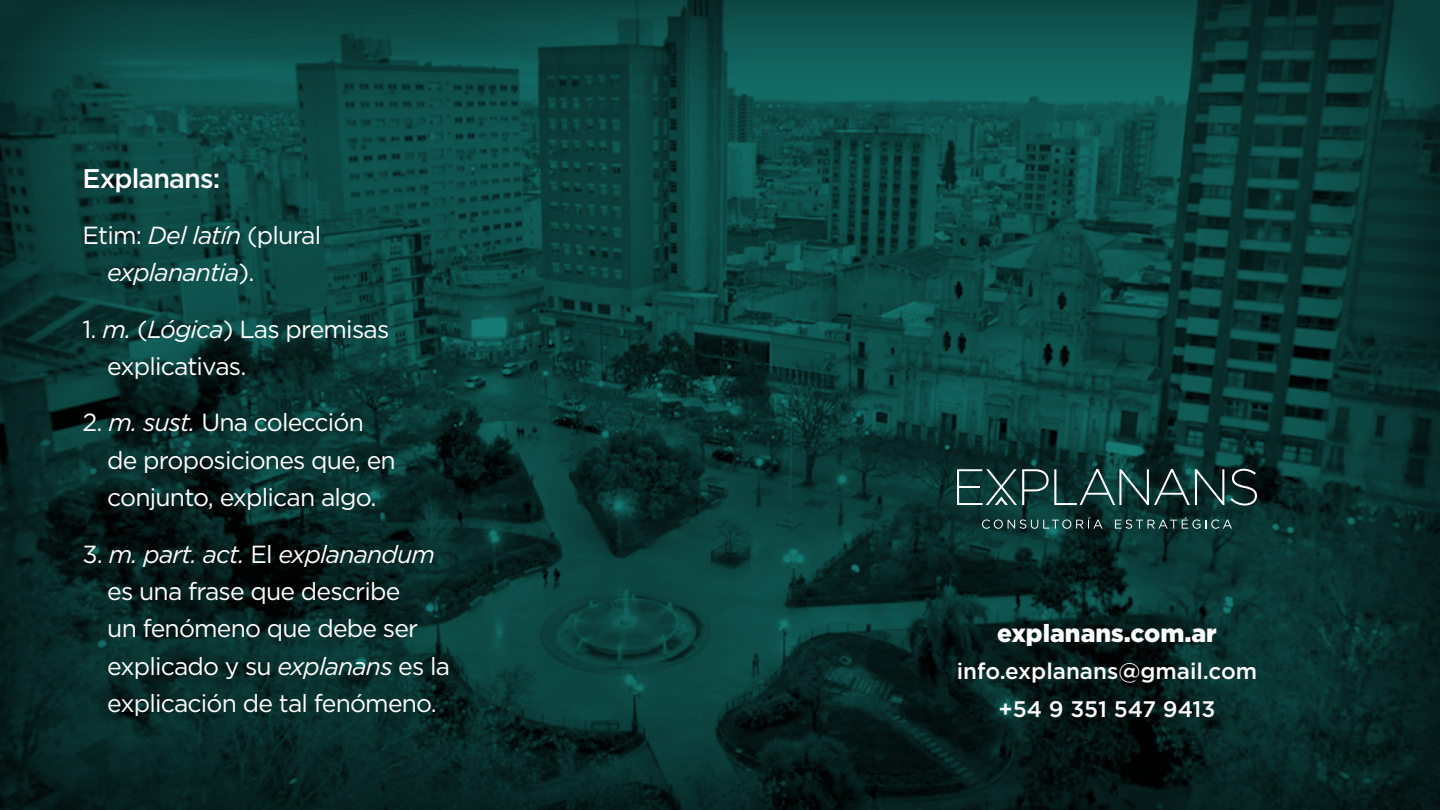
<style>
.page{position:relative;width:1440px;height:810px;background:#fff}
.page>*{position:absolute;margin:0;border:0;box-sizing:border-box;transform-origin:0 0}
.t1{font:500 27px "Gotham";letter-spacing:-.035em;color:#fff}
.t2{font:24.75px/37.5px "Gotham";letter-spacing:-.035em;color:#fff}
.t3{font:italic 24.75px/37.5px "Gotham";letter-spacing:-.035em;color:#fff}
.t4{font:900 24.75px "Gotham";color:#fff}
.t5{font:500 22.5px/37.5px "Gotham";color:#fff;text-align:center}
.s1{font-style:normal}
.s2{font-style:italic}
</style>
<div class="page">
<img style="left:0;top:0;width:1440px;height:810px">
<svg style="left:982px;top:517px;width:121px;height:12px"></svg>
<svg style="left:1115px;top:517px;width:117px;height:12px"></svg>
<svg style="left:957px;top:469px;width:300px;height:37px;background:#2f504e"></svg>
<p class="t1" style="left:82px;top:160px;width:139px">Explanans:</p>
<p class="t3" style="left:107px;top:216px;width:216px;text-indent:-25px"><span class="s1">Etim:</span> Del latín <span class="s1">(plural </span>explanantia<span class="s1">).</span></p>
<p class="t2" style="left:107px;top:309px;width:284px;text-indent:-25px">1. <span class="s2">m.</span> (<span class="s2">Lógica</span>) Las premisas explicativas.</p>
<p class="t2" style="left:107px;top:403px;width:290px;text-indent:-25px">2. <span class="s2">m. sust.</span> Una colección de proposiciones que, en conjunto, explican algo.</p>
<p class="t2" style="left:107px;top:534px;width:344px;text-indent:-25px">3. <span class="s2">m. part. act.</span> El <span class="s2">explanandum </span>es una frase que describe<br>un fenómeno que debe ser explicado y su <span class="s2">explanans</span> es la explicación de tal fenómeno.</p>
<p class="t4" style="left:997px;top:616px;width:221px">explanans.com.ar</p>
<p class="t5" style="left:957px;top:652px;width:302px">info.explanans@gmail.com +54 9 351 547 9413</p>
</div>
